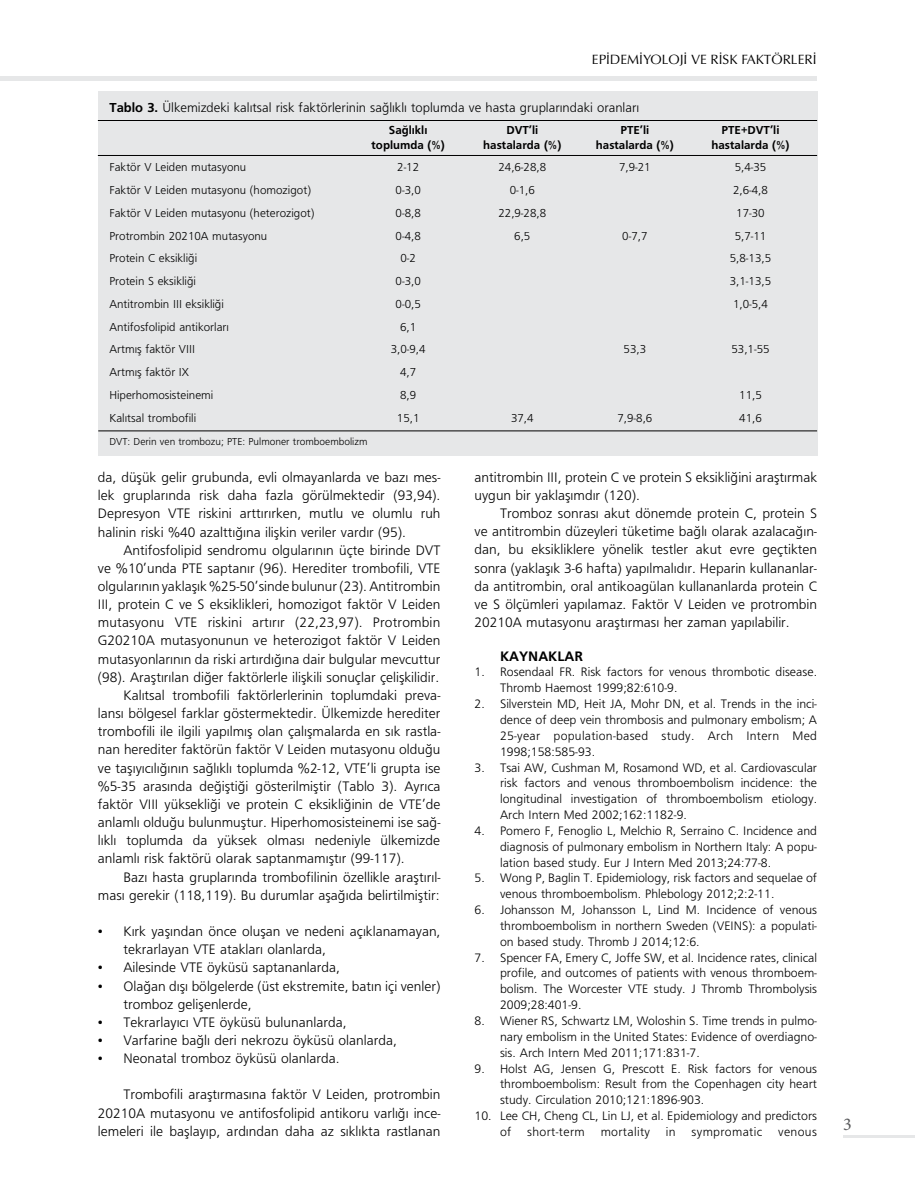
<style>
.page{position:relative;width:915px;height:1191px;background:#fff}
.page>*{position:absolute;margin:0;border:0;box-sizing:border-box;transform-origin:0 0}
.t1{font:18px "Minion Pro";color:#58595b}
.t2{font:14.25px/18.1px "Gill Sans Lightpcw";color:#000;text-align:justify}
.t3{font:14.25px "Gill Sans Boldpcw";color:#000}
.t4{font:13.5px "Gill Sans Lightpcw";color:#000}
.t5{font:13.5px "Optima Normal Tr";color:#000}
.t6{font:12.75px/15.9px "Gill Sans Lightpcw";color:#000;text-align:justify}
.t7{font:12px "Gill Sans Lightpcw";color:#000}
.t8{font:12px "Gill Sans Boldpcw";color:#000}
.t9{font:10.5px "Gill Sans Lightpcw";color:#000}
.s1{font-family:"Gill Sans Boldpcw"}
.s2{font-family:"Times New Roman"}
</style>
<div class="page">
<div style="left:98px;top:91px;width:718px;height:365px;background:#e6e7e8"></div>
<hr style="left:98px;top:120px;width:718px;height:1px;background:#000">
<hr style="left:98px;top:430px;width:718px;height:1px;background:#000">
<hr style="left:843px;top:1135px;width:71px;height:3px;background:#e6e7e8">
<hr style="left:0;top:77px;width:816px;height:4px;background:#e6e7e8">
<hr style="left:98px;top:155px;width:718px;height:1px;background:#000">
<p class="t5" style="left:591px;top:52px;width:226px">EPİDEMİYOLOJİ VE RİSK FAKTÖRLERİ</p>
<p class="t4" style="left:109px;top:99px;width:531px"><span class="s1">Tablo 3.</span> Ülkemizdeki kalıtsal risk faktörlerinin sağlıklı toplumda ve hasta gruplarındaki oranları</p>
<p class="t8" style="left:389px;top:123px;width:40px">Sağlıklı</p>
<p class="t8" style="left:506px;top:123px;width:33px">DVT’li</p>
<p class="t8" style="left:620px;top:123px;width:30px">PTE’li</p>
<p class="t8" style="left:721px;top:123px;width:59px">PTE+DVT’li</p>
<p class="t8" style="left:371px;top:138px;width:75px">toplumda (%)</p>
<p class="t8" style="left:483px;top:138px;width:79px">hastalarda (%)</p>
<p class="t8" style="left:595px;top:138px;width:79px">hastalarda (%)</p>
<p class="t8" style="left:711px;top:138px;width:79px">hastalarda (%)</p>
<p class="t7" style="left:109px;top:160px;width:138px">Faktör V Leiden mutasyonu</p>
<p class="t7" style="left:397px;top:160px;width:23px">2-12</p>
<p class="t7" style="left:498px;top:160px;width:49px">24,6-28,8</p>
<p class="t7" style="left:619px;top:160px;width:33px">7,9-21</p>
<p class="t7" style="left:734px;top:160px;width:33px">5,4-35</p>
<p class="t7" style="left:109px;top:183px;width:203px">Faktör V Leiden mutasyonu (homozigot)</p>
<p class="t7" style="left:395px;top:183px;width:27px">0-3,0</p>
<p class="t7" style="left:509px;top:183px;width:27px">0-1,6</p>
<p class="t7" style="left:732px;top:183px;width:36px">2,6-4,8</p>
<p class="t7" style="left:109px;top:206px;width:206px">Faktör V Leiden mutasyonu (heterozigot)</p>
<p class="t7" style="left:395px;top:206px;width:27px">0-8,8</p>
<p class="t7" style="left:498px;top:206px;width:49px">22,9-28,8</p>
<p class="t7" style="left:736px;top:206px;width:30px">17-30</p>
<p class="t7" style="left:109px;top:229px;width:159px">Protrombin 20210A mutasyonu</p>
<p class="t7" style="left:395px;top:229px;width:27px">0-4,8</p>
<p class="t7" style="left:514px;top:229px;width:18px">6,5</p>
<p class="t7" style="left:622px;top:229px;width:27px">0-7,7</p>
<p class="t7" style="left:734px;top:229px;width:33px">5,7-11</p>
<p class="t7" style="left:109px;top:251px;width:89px">Protein C eksikliği</p>
<p class="t7" style="left:400px;top:251px;width:17px">0-2</p>
<p class="t7" style="left:729px;top:251px;width:43px">5,8-13,5</p>
<p class="t7" style="left:109px;top:274px;width:88px">Protein S eksikliği</p>
<p class="t7" style="left:395px;top:274px;width:27px">0-3,0</p>
<p class="t7" style="left:729px;top:274px;width:43px">3,1-13,5</p>
<p class="t7" style="left:109px;top:297px;width:116px">Antitrombin III eksikliği</p>
<p class="t7" style="left:395px;top:297px;width:27px">0-0,5</p>
<p class="t7" style="left:732px;top:297px;width:36px">1,0-5,4</p>
<p class="t7" style="left:109px;top:320px;width:121px">Antifosfolipid antikorları</p>
<p class="t7" style="left:400px;top:320px;width:18px">6,1</p>
<p class="t7" style="left:109px;top:342px;width:87px">Artmış faktör VIII</p>
<p class="t7" style="left:390px;top:342px;width:36px">3,0-9,4</p>
<p class="t7" style="left:623px;top:342px;width:24px">53,3</p>
<p class="t7" style="left:731px;top:342px;width:40px">53,1-55</p>
<p class="t7" style="left:109px;top:365px;width:81px">Artmış faktör IX</p>
<p class="t7" style="left:400px;top:365px;width:18px">4,7</p>
<p class="t7" style="left:109px;top:388px;width:105px">Hiperhomosisteinemi</p>
<p class="t7" style="left:400px;top:388px;width:18px">8,9</p>
<p class="t7" style="left:739px;top:388px;width:24px">11,5</p>
<p class="t7" style="left:109px;top:411px;width:88px">Kalıtsal trombofili</p>
<p class="t7" style="left:397px;top:411px;width:24px">15,1</p>
<p class="t7" style="left:511px;top:411px;width:24px">37,4</p>
<p class="t7" style="left:617px;top:411px;width:36px">7,9-8,6</p>
<p class="t7" style="left:739px;top:411px;width:24px">41,6</p>
<p class="t9" style="left:109px;top:435px;width:259px">DVT: Derin ven trombozu; PTE: Pulmoner tromboembolizm</p>
<p class="t2" style="left:98px;top:468px;width:344px">da, düşük gelir grubunda, evli olmayanlarda ve bazı mes&shy;lek gruplarında risk daha fazla görülmektedir (93,94).<br>Depresyon VTE riskini arttırırken, mutlu ve olumlu ruh halinin riski %40 azalttığına ilişkin veriler vardır (95).</p>
<p class="t2" style="left:123px;top:540px;width:318px">Antifosfolipid sendromu olgularının üçte birinde DVT</p>
<p class="t2" style="left:98px;top:559px;width:344px">ve %10’unda PTE saptanır (96). Herediter trombofili, VTE</p>
<p class="t2" style="left:98px;top:577px;width:344px">olgularının yaklaşık %25-50’sinde bulunur (23). Antitrombin</p>
<p class="t2" style="left:98px;top:595px;width:344px">III, protein C ve S eksiklikleri, homozigot faktör V Leiden</p>
<p class="t2" style="left:98px;top:613px;width:344px">mutasyonu VTE riskini artırır (22,23,97). Protrombin</p>
<p class="t2" style="left:98px;top:631px;width:344px">G20210A mutasyonunun ve heterozigot faktör V Leiden</p>
<p class="t2" style="left:98px;top:649px;width:344px">mutasyonlarının da riski artırdığına dair bulgular mevcuttur</p>
<p class="t2" style="left:98px;top:667px;width:343px">(98). Araştırılan diğer faktörlerle ilişkili sonuçlar çelişkilidir.</p>
<p class="t2" style="left:123px;top:686px;width:318px">Kalıtsal trombofili faktörlerlerinin toplumdaki preva-</p>
<p class="t2" style="left:98px;top:704px;width:344px">lansı bölgesel farklar göstermektedir. Ülkemizde herediter</p>
<p class="t2" style="left:98px;top:722px;width:344px">trombofili ile ilgili yapılmış olan çalışmalarda en sık rastla-</p>
<p class="t2" style="left:98px;top:740px;width:344px">nan herediter faktörün faktör V Leiden mutasyonu olduğu</p>
<p class="t2" style="left:98px;top:758px;width:344px">ve taşıyıcılığının sağlıklı toplumda %2-12, VTE’li grupta ise</p>
<p class="t2" style="left:98px;top:776px;width:344px">%5-35 arasında değiştiği gösterilmiştir (Tablo 3). Ayrıca</p>
<p class="t2" style="left:98px;top:795px;width:344px">faktör VIII yüksekliği ve protein C eksikliğinin de VTE’de</p>
<p class="t2" style="left:98px;top:813px;width:344px">anlamlı olduğu bulunmuştur. Hiperhomosisteinemi ise sağ-</p>
<p class="t2" style="left:98px;top:831px;width:344px">lıklı toplumda da yüksek olması nedeniyle ülkemizde</p>
<p class="t2" style="left:98px;top:849px;width:308px">anlamlı risk faktörü olarak saptanmamıştır (99-117).</p>
<p class="t2" style="left:123px;top:867px;width:318px">Bazı hasta gruplarında trombofilinin özellikle araştırıl-</p>
<p class="t2" style="left:98px;top:885px;width:343px">ması gerekir (118,119). Bu durumlar aşağıda belirtilmiştir:</p>
<p class="t2" style="left:123px;top:922px;width:318px;text-indent:-26px"><span class="s2">•</span> Kırk yaşından önce oluşan ve nedeni açıklanamayan, tekrarlayan VTE atakları olanlarda,</p>
<p class="t2" style="left:98px;top:958px;width:244px"><span class="s2">•</span> Ailesinde VTE öyküsü saptananlarda,</p>
<p class="t2" style="left:123px;top:976px;width:318px;text-indent:-26px"><span class="s2">•</span> Olağan dışı bölgelerde (üst ekstremite, batın içi venler) tromboz gelişenlerde,</p>
<p class="t2" style="left:98px;top:1012px;width:250px"><span class="s2">•</span> Tekrarlayıcı VTE öyküsü bulunanlarda,</p>
<p class="t2" style="left:98px;top:1031px;width:300px"><span class="s2">•</span> Varfarine bağlı deri nekrozu öyküsü olanlarda,</p>
<p class="t2" style="left:98px;top:1049px;width:243px"><span class="s2">•</span> Neonatal tromboz öyküsü olanlarda.</p>
<p class="t2" style="left:98px;top:1085px;width:344px;text-indent:26px">Trombofili araştırmasına faktör V Leiden, protrombin 20210A mutasyonu ve antifosfolipid antikoru varlığı ince&shy;lemeleri ile başlayıp, ardından daha az sıklıkta rastlanan</p>
<p class="t2" style="left:474px;top:468px;width:344px">antitrombin III, protein C ve protein S eksikliğini araştırmak uygun bir yaklaşımdır (120).</p>
<p class="t2" style="left:474px;top:504px;width:344px;text-indent:26px">Tromboz sonrası akut dönemde protein C, protein S ve antitrombin düzeyleri tüketime bağlı olarak azalacağın&shy;dan, bu eksikliklere yönelik testler akut evre geçtikten sonra (yaklaşık 3-6 hafta) yapılmalıdır. Heparin kullananlar&shy;da antitrombin, oral antikoagülan kullananlarda protein C ve S ölçümleri yapılamaz. Faktör V Leiden ve protrombin 20210A mutasyonu araştırması her zaman yapılabilir.</p>
<p class="t3" style="left:500px;top:647px;width:84px">KAYNAKLAR</p>
<p class="t6" style="left:500px;top:664px;width:318px;text-indent:-26px">1. Rosendaal FR. Risk factors for venous thrombotic disease.<br>Thromb Haemost 1999;82:610-9.</p>
<p class="t6" style="left:500px;top:695px;width:318px;text-indent:-26px">2. Silverstein MD, Heit JA, Mohr DN, et al. Trends in the inci&shy;dence of deep vein thrombosis and pulmonary embolism; A 25-year population-based study. Arch Intern Med 1998;158:585-93.</p>
<p class="t6" style="left:500px;top:759px;width:318px;text-indent:-26px">3. Tsai AW, Cushman M, Rosamond WD, et al. Cardiovascular risk factors and venous thromboembolism incidence: the longitudinal investigation of thromboembolism etiology.<br>Arch Intern Med 2002;162:1182-9.</p>
<p class="t6" style="left:500px;top:822px;width:318px;text-indent:-26px">4. Pomero F, Fenoglio L, Melchio R, Serraino C. Incidence and diagnosis of pulmonary embolism in Northern Italy: A popu&shy;lation based study. Eur J Intern Med 2013;24:77-8.</p>
<p class="t6" style="left:500px;top:870px;width:318px;text-indent:-26px">5. Wong P, Baglin T. Epidemiology, risk factors and sequelae of venous thromboembolism. Phlebology 2012;2:2-11.</p>
<p class="t6" style="left:500px;top:901px;width:318px;text-indent:-26px">6. Johansson M, Johansson L, Lind M. Incidence of venous thromboembolism in northern Sweden (VEINS): a populati&shy;on based study. Thromb J 2014;12:6.</p>
<p class="t6" style="left:500px;top:949px;width:318px;text-indent:-26px">7. Spencer FA, Emery C, Joffe SW, et al. Incidence rates, clinical profile, and outcomes of patients with venous thromboem&shy;bolism. The Worcester VTE study. J Thromb Thrombolysis 2009;28:401-9.</p>
<p class="t6" style="left:500px;top:1012px;width:318px;text-indent:-26px">8. Wiener RS, Schwartz LM, Woloshin S. Time trends in pulmo&shy;nary embolism in the United States: Evidence of overdiagno&shy;sis. Arch Intern Med 2011;171:831-7.</p>
<p class="t6" style="left:500px;top:1060px;width:318px;text-indent:-26px">9. Holst AG, Jensen G, Prescott E. Risk factors for venous thromboembolism: Result from the Copenhagen city heart study. Circulation 2010;121:1896-903.</p>
<p class="t6" style="left:474px;top:1107px;width:344px;text-align:right">10. Lee CH, Cheng CL, Lin LJ, et al. Epidemiology and predictors of short-term mortality in sympromatic venous</p>
<p class="t1" style="left:842px;top:1112px;width:10px">3</p>
</div>
